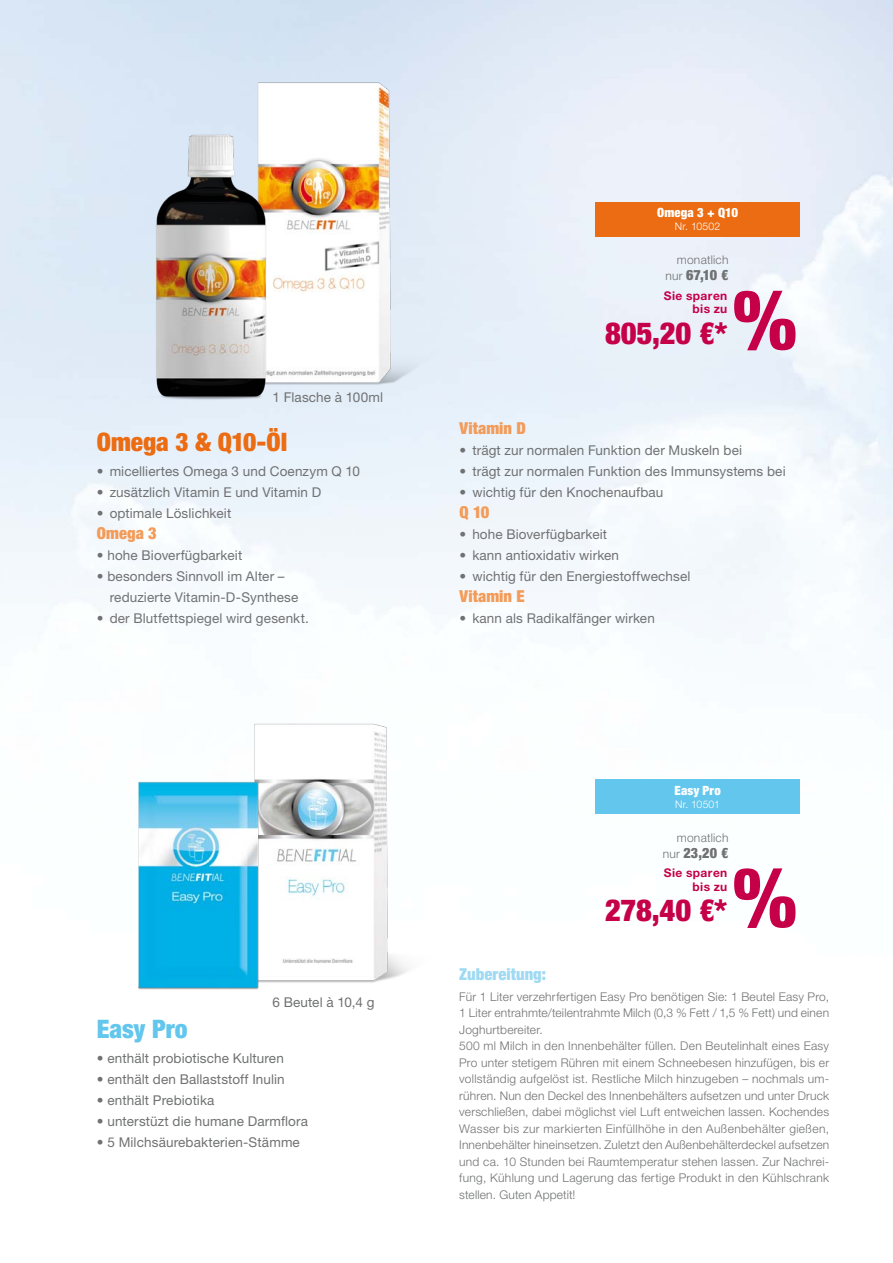
<style>
.page{position:relative;width:893px;height:1263px;background:#fff}
.page>*{position:absolute;margin:0;border:0;box-sizing:border-box;transform-origin:0 0}
.t1{font:900 condensed 82.5px "Helvetica Neue LT Std";color:#c50049}
.t2{font:900 condensed 30.45px "Helvetica Neue LT Std";letter-spacing:-.005em;color:#c50049}
.t3{font:900 condensed 25.5px "Helvetica Neue LT Std";color:#eb6c12}
.t4{font:900 condensed 25.5px "Helvetica Neue LT Std";letter-spacing:-.005em;color:#62c6ed}
.t5{font:900 condensed 16.5px "Helvetica Neue LT Std";letter-spacing:.005em;color:#f39b58}
.t6{font:900 condensed 16.5px "Helvetica Neue LT Std";color:#9fd9f3}
.t7{font:900 condensed 14.25px "Helvetica Neue LT Std";letter-spacing:.005em;color:#707172}
.t8{font:13.5px/21px "Helvetica Neue LT Std";letter-spacing:.01em;color:#707172}
.t9{font:900 condensed 12.75px "Helvetica Neue LT Std";letter-spacing:.01em;color:#fff}
.t10{font:300 12px/16.5px "Helvetica Neue LT Std";letter-spacing:.02em;color:#707172}
.t11{font:700 12px/13.5px "Helvetica Neue LT Std";letter-spacing:.035em;color:#c50049;text-align:right}
.t12{font:300 10.5px "Helvetica Neue LT Std";letter-spacing:.01em;color:#fff}
.s1{font-weight:300;font-stretch:normal;font-size:12px}
</style>
<div class="page">
<img style="left:0;top:0;width:893px;height:780px">
<img style="left:245px;top:716px;width:200px;height:267px">
<img style="left:250px;top:74px;width:195px;height:319px">
<img style="left:128px;top:771px;width:141px;height:219px">
<img style="left:140px;top:125px;width:143px;height:290px">
<div style="left:595px;top:202px;width:205px;height:34px;background:#eb6c12"></div>
<div style="left:595px;top:780px;width:205px;height:34px;background:#62c6ed"></div>
<p class="t8" style="left:272px;top:386px;width:112px">1 Flasche à 100ml</p>
<h3 class="t3" style="left:97px;top:426px;width:192px">Omega 3 &amp; Q10-Öl</h3>
<p class="t8" style="left:97px;top:460px;width:265px">• micelliertes Omega 3 und Coenzym Q 10</p>
<p class="t8" style="left:97px;top:481px;width:226px">• zusätzlich Vitamin E und Vitamin D</p>
<p class="t8" style="left:97px;top:502px;width:136px">• optimale Löslichkeit</p>
<h3 class="t5" style="left:97px;top:522px;width:61px">Omega 3</h3>
<p class="t8" style="left:97px;top:544px;width:147px">• hohe Bioverfügbarkeit</p>
<p class="t8" style="left:110px;top:565px;width:190px;text-indent:-13px">• besonders Sinnvoll im Alter – reduzierte Vitamin-D-Synthese</p>
<p class="t8" style="left:97px;top:607px;width:213px">• der Blutfettspiegel wird gesenkt.</p>
<h3 class="t4" style="left:97px;top:1013px;width:92px">Easy Pro</h3>
<p class="t8" style="left:272px;top:991px;width:104px">6 Beutel à 10,4 g</p>
<p class="t8" style="left:97px;top:1047px;width:188px">• enthält probiotische Kulturen</p>
<p class="t8" style="left:97px;top:1068px;width:189px">• enthält den Ballaststoff Inulin</p>
<p class="t8" style="left:97px;top:1089px;width:119px">• enthält Prebiotika</p>
<p class="t8" style="left:97px;top:1110px;width:213px">• unterstüzt die humane Darmflora</p>
<p class="t8" style="left:97px;top:1131px;width:204px">• 5 Milchsäurebakterien-Stämme</p>
<p class="t9" style="left:657px;top:205px;width:82px">Omega 3 + Q10</p>
<p class="t12" style="left:675px;top:220px;width:47px">Nr. 10502</p>
<p class="t10" style="left:677px;top:251px;width:53px">monatlich</p>
<p class="t7" style="left:665px;top:267px;width:64px"><span class="s1">nur</span> 67,10 €</p>
<p class="t11" style="left:664px;top:288px;width:65px">Sie sparen bis zu</p>
<h2 class="t2" style="left:605px;top:314px;width:124px">805,20 €*</h2>
<h1 class="t1" style="left:733px;top:269px;width:66px">%</h1>
<h3 class="t5" style="left:460px;top:418px;width:68px">Vitamin D</h3>
<p class="t8" style="left:460px;top:440px;width:284px">• trägt zur normalen Funktion der Muskeln bei</p>
<p class="t8" style="left:460px;top:461px;width:328px">• trägt zur normalen Funktion des Immunsystems bei</p>
<p class="t8" style="left:460px;top:482px;width:205px">• wichtig für den Knochenaufbau</p>
<h3 class="t5" style="left:460px;top:502px;width:31px">Q 10</h3>
<p class="t8" style="left:460px;top:524px;width:149px">• hohe Bioverfügbarkeit</p>
<p class="t8" style="left:460px;top:545px;width:161px">• kann antioxidativ wirken</p>
<p class="t8" style="left:460px;top:566px;width:232px">• wichtig für den Energiestoffwechsel</p>
<h3 class="t5" style="left:460px;top:586px;width:66px">Vitamin E</h3>
<p class="t8" style="left:460px;top:608px;width:197px">• kann als Radikalfänger wirken</p>
<h3 class="t6" style="left:459px;top:964px;width:88px">Zubereitung:</h3>
<p class="t9" style="left:674px;top:783px;width:48px">Easy Pro</p>
<p class="t12" style="left:675px;top:797px;width:47px">Nr. 10501</p>
<p class="t10" style="left:677px;top:829px;width:53px">monatlich</p>
<p class="t7" style="left:663px;top:844px;width:67px"><span class="s1">nur</span> 23,20 €</p>
<p class="t11" style="left:664px;top:866px;width:65px">Sie sparen bis zu</p>
<h2 class="t2" style="left:605px;top:892px;width:123px">278,40 €*</h2>
<h1 class="t1" style="left:733px;top:847px;width:66px">%</h1>
<p class="t10" style="left:459px;top:988px;width:371px">Für 1 Liter verzehrfertigen Easy Pro benötigen Sie: 1 Beutel Easy Pro, 1 Liter entrahmte/teilentrahmte Milch (0,3 % Fett / 1,5 % Fett) und einen Joghurtbereiter.<br>500 ml Milch in den Innenbehälter füllen. Den Beutelinhalt eines Easy Pro unter stetigem Rühren mit einem Schneebesen hinzufügen, bis er vollständig aufgelöst ist. Restliche Milch hinzugeben – nochmals um&shy;rühren. Nun den Deckel des Innenbehälters aufsetzen und unter Druck verschließen, dabei möglichst viel Luft entweichen lassen. Kochendes Wasser bis zur markierten Einfüllhöhe in den Außenbehälter gießen, Innenbehälter hineinsetzen. Zuletzt den Außenbehälterdeckel aufsetzen und ca. 10 Stunden bei Raumtemperatur stehen lassen. Zur Nachrei&shy;fung, Kühlung und Lagerung das fertige Produkt in den Kühlschrank stellen. Guten Appetit!</p>
</div>
